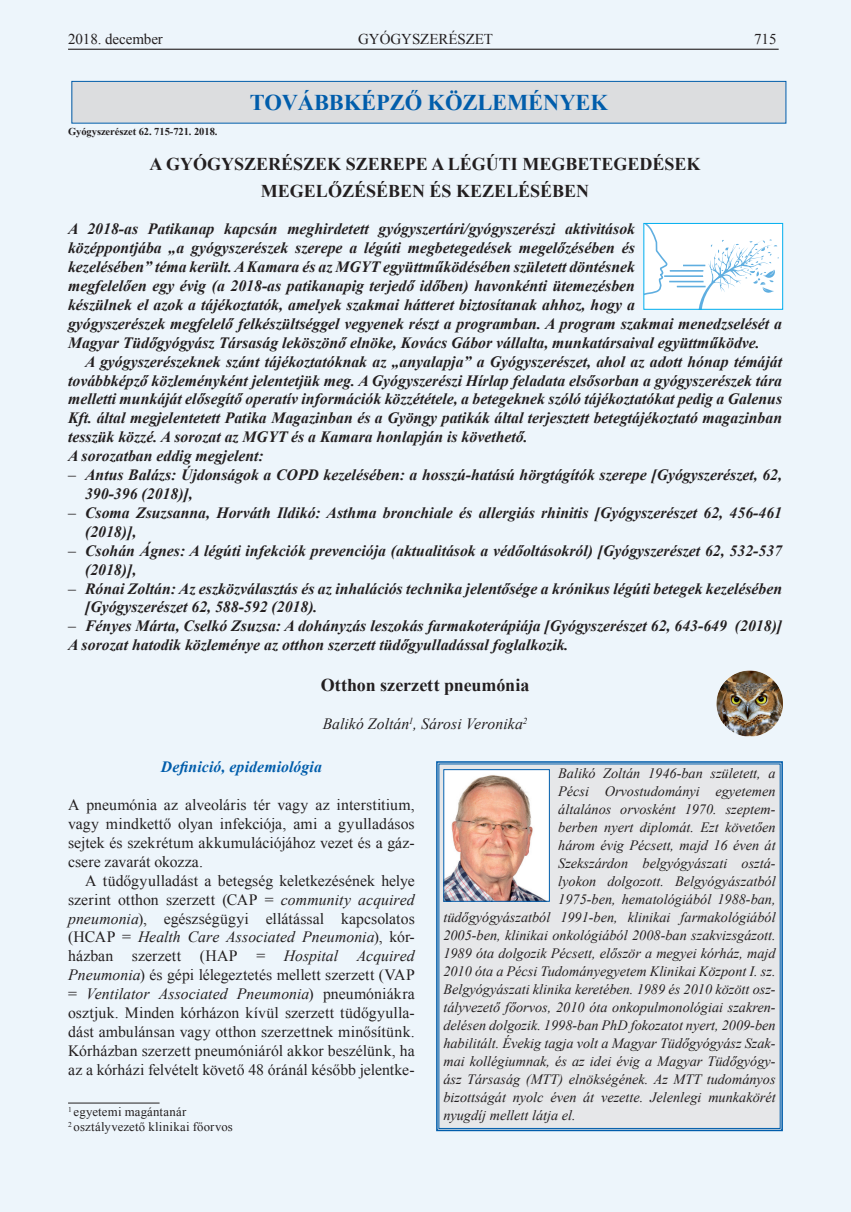
<style>
.page{position:relative;width:851px;height:1212px;background:#fff}
.page>*{position:absolute;margin:0;border:0;box-sizing:border-box;transform-origin:0 0}
.t1{font:700 22.5px "Times New Roman";letter-spacing:-.005em;color:#015dab}
.Cím__szerző{font:700 18px/27px "Times New Roman";color:#231f20;text-align:center}
.Normal_wrd_1{font:italic 700 15.75px/18.9px "Times New Roman";color:#231f20}
.kenyér{font:15.75px/18.9px "Times New Roman";color:#231f20;text-align:justify}
.kenyér_tompa{font:15.75px/18.9px "Times New Roman";color:#231f20;text-align:justify}
.Cím__szerző-2{font:italic 15.75px "Times New Roman";color:#231f20}
.alcím_1{font:italic 700 15.75px "Times New Roman";letter-spacing:.01em;color:#015dab}
.t2{font:15px "Times New Roman";letter-spacing:-.005em;color:#231f20}
.t3{font:italic 14.25px "Times New Roman";color:#231f20}
.Lábjegyzetszöveg{font:12.75px "Times New Roman";letter-spacing:.015em;color:#231f20}
.t4{font:700 10.5px "Times New Roman";letter-spacing:-.005em;color:#231f20}
.s1{font-weight:400;font-style:normal}
.s2{font-style:italic}
</style>
<div class="page">
<div style="left:0;top:0;width:850px;height:1212px;background:#edf5fb"></div>
<hr style="left:68px;top:49px;width:710px;height:1px;background:#231f20">
<hr style="left:68px;top:1103px;width:91px;height:1px;background:#231f20">
<div style="left:643px;top:223px;width:139px;height:86px;background:#fff"></div>
<hr style="left:669px;top:270px;width:34px;height:2px;background:#5faee0">
<hr style="left:664px;top:275px;width:39px;height:2px;background:#5faee0">
<hr style="left:669px;top:281px;width:34px;height:1px;background:#5faee0">
<svg style="left:645px;top:225px;width:22px;height:70px"></svg>
<svg style="left:676px;top:239px;width:102px;height:69px"></svg>
<div style="left:643px;top:223px;width:139px;height:87px;border:1px solid #00aeef"></div>
<img style="left:716px;top:670px;width:66px;height:66px">
<div style="left:72px;top:81px;width:713px;height:42px;background:#dcdddf"></div>
<div style="left:71px;top:81px;width:715px;height:43px;border:1px solid #015dab"></div>
<div style="left:436px;top:761px;width:347px;height:371px;background:#e6e7e9"></div>
<img style="left:445px;top:771px;width:102px;height:129px">
<div style="left:443px;top:769px;width:106px;height:133px;border:1px solid #015dab"></div>
<p class="t2" style="left:68px;top:29px;width:96px">2018. december</p>
<p class="t2" style="left:358px;top:29px;width:136px">GYÓGYSZERÉSZET</p>
<p class="t2" style="left:754px;top:29px;width:24px">715</p>
<p class="t4" style="left:68px;top:124px;width:151px">Gyógy-sze-ré-szet 62. 715-721. 2018.</p>
<p class="t1" style="left:250px;top:87px;width:359px">TOVÁBBKÉPZŐ KÖZLEMÉNYEK</p>
<p class="Cím__szerző" style="left:149px;top:150px;width:552px">A GYÓGYSZERÉSZEK SZEREPE A LÉGÚTI MEGBETEGEDÉSEK<br>MEGELŐZÉSÉBEN ÉS KEZELÉSÉBEN</p>
<p class="Normal_wrd_1" style="left:68px;top:219px;width:715px">A 2018-as Patikanap kapcsán meghirdetett gyógyszertári/gyógyszerészi aktivitások<br>középpontjába „a gyógyszerészek szerepe a légúti megbetegedések megelőzésében és<br>kezelésében” téma került. A Kamara és az MGYT együttműködésében született döntésnek<br>megfelelően egy évig (a 2018-as patikanapig terjedő időben) havonkénti ütemezésben<br>készülnek el azok a tájékoztatók, amelyek szakmai hátteret biztosítanak ahhoz, hogy a<br>gyógyszerészek megfelelő felkészültséggel vegyenek részt a programban. A program szakmai menedzselését a Magyar Tüdőgyógyász Társaság leköszönő elnöke, Kovács Gábor vállalta, munkatársaival együttműködve.</p>
<p class="Normal_wrd_1" style="left:68px;top:351px;width:715px;text-align:justify;text-indent:17px">A gyógyszerészeknek szánt tájékoztatóknak az „anyalapja” a Gyógyszerészet, ahol az adott hónap témáját továbbképző közleményként jelentetjük meg. A Gyógyszerészi Hírlap feladata elsősorban a gyógyszerészek tára melletti munkáját elősegítő operatív információk közzététele, a betegeknek szóló tájékoztatókat pedig a Galenus Kft. által megjelentetett Patika Magazinban és a Gyöngy patikák által terjesztett betegtájékoztató magazinban tesszük közzé. A sorozat az MGYT és a Kamara honlapján is követhető.</p>
<p class="Normal_wrd_1" style="left:68px;top:446px;width:197px">A sorozatban eddig megjelent:</p>
<p class="Normal_wrd_1" style="left:85px;top:465px;width:698px;text-indent:-17px"><span class="s1">–</span> Antus Balázs: Újdonságok a COPD kezelésében: a hosszú-hatású hörgtágítók szerepe [Gyógyszerészet, 62,<br>390-396 (2018)],</p>
<p class="Normal_wrd_1" style="left:85px;top:503px;width:698px;text-indent:-17px"><span class="s1">–</span> Csoma Zsuzsanna, Horváth Ildikó: Asthma bronchiale és allergiás rhinitis [Gyógyszerészet 62, 456-461 (2018)],</p>
<p class="Normal_wrd_1" style="left:85px;top:540px;width:698px;text-indent:-17px"><span class="s1">–</span> Csohán Ágnes: A légúti infekciók prevenciója (aktualitások a védőoltásokról) [Gyógyszerészet 62, 532-537 (2018)],</p>
<p class="Normal_wrd_1" style="left:85px;top:578px;width:698px;text-indent:-17px"><span class="s1">–</span> Rónai Zoltán: Az eszközválasztás és az inhalációs technika jelentősége a krónikus légúti betegek kezelésében [Gyógyszerészet 62, 588-592 (2018).</p>
<p class="Normal_wrd_1" style="left:68px;top:616px;width:715px"><span class="s1">–</span> Fényes Márta, Cselkó Zsuzsa: A dohányzás leszokás farmakoterápiája [Gyógyszerészet 62, 643-649 (2018)]</p>
<p class="Normal_wrd_1" style="left:68px;top:635px;width:502px">A sorozat hatodik közleménye az otthon szerzett tüdőgyulladással foglalkozik.</p>
<p class="Cím__szerző" style="left:321px;top:671px;width:210px">Otthon szerzett pneumónia</p>
<p class="Cím__szerző-2" style="left:322px;top:713px;width:206px">Balikó Zoltán<sup>1</sup>, Sárosi Veronika<sup>2</sup></p>
<p class="alcím_1" style="left:161px;top:756px;width:163px">Definició, epidemiológia</p>
<p class="kenyér_tompa" style="left:68px;top:795px;width:348px">A pneumónia az alveoláris tér vagy az interstitium, vagy mindkettő olyan infekciója, ami a gyulladásos sejtek és szekrétum akkumulációjához vezet és a gáz&shy;csere zavarát okozza.</p>
<p class="kenyér" style="left:68px;top:871px;width:348px;text-indent:17px">A tüdőgyulladást a betegség keletkezésének helye szerint otthon szerzett (CAP = <span class="s2">community acquired pneumonia</span>), egészségügyi ellátással kapcsolatos (HCAP = <span class="s2">Health Care Associated Pneumonia</span>), kór&shy;házban szerzett (HAP = <span class="s2">Hospital Acquired Pneumonia</span>) és gépi lélegeztetés mellett szerzett (VAP = <span class="s2">Ventilator Associated Pneumonia</span>) pneumóniákra osztjuk. Minden kórházon kívül szerzett tüdőgyulla&shy;dást ambulánsan vagy otthon szerzettnek minősítünk.<br>Kórházban szerzett pneumóniáról akkor beszélünk, ha az a kórházi felvételt követő 48 óránál később jelentke-</p>
<p class="Lábjegyzetszöveg" style="left:68px;top:1103px;width:120px"><sup>1</sup> egyetemi magántanár</p>
<p class="Lábjegyzetszöveg" style="left:68px;top:1118px;width:166px"><sup>2</sup> osztályvezető klinikai főorvos</p>
<p class="t3" style="left:558px;top:764px;width:219px">Balikó Zoltán 1946-ban született, a</p>
<p class="t3" style="left:558px;top:782px;width:219px">Pécsi Orvostudományi egyetemen</p>
<p class="t3" style="left:558px;top:800px;width:219px">általános orvosként 1970. szeptem-</p>
<p class="t3" style="left:558px;top:818px;width:219px">berben nyert diplomát. Ezt követően</p>
<p class="t3" style="left:558px;top:836px;width:219px">három évig Pécsett, majd 16 éven át</p>
<p class="t3" style="left:558px;top:854px;width:219px">Szekszárdon belgyógyászati osztá-</p>
<p class="t3" style="left:558px;top:872px;width:219px">lyokon dolgozott. Belgyógyászatból</p>
<p class="t3" style="left:558px;top:890px;width:219px">1975-ben, hematológiából 1988-ban,</p>
<p class="t3" style="left:443px;top:908px;width:334px">tüdőgyógyászatból 1991-ben, klinikai farmakológiából</p>
<p class="t3" style="left:443px;top:926px;width:334px">2005-ben, klinikai onkológiából 2008-ban szakvizsgázott.</p>
<p class="t3" style="left:443px;top:944px;width:334px">1989 óta dolgozik Pécsett, először a megyei kórház, majd</p>
<p class="t3" style="left:443px;top:962px;width:333px">2010 óta a Pécsi Tudományegyetem Klinikai Központ I. sz.</p>
<p class="t3" style="left:443px;top:980px;width:334px">Belgyógyászati klinika keretében. 1989 és 2010 között osz-</p>
<p class="t3" style="left:443px;top:998px;width:334px">tályvezető főorvos, 2010 óta onkopulmonológiai szakren-</p>
<p class="t3" style="left:443px;top:1016px;width:334px">delésen dolgozik. 1998-ban PhD fokozatot nyert, 2009-ben</p>
<p class="t3" style="left:443px;top:1034px;width:334px">habilitált. Évekig tagja volt a Magyar Tüdőgyógyász Szak-</p>
<p class="t3" style="left:443px;top:1052px;width:334px">mai kollégiumnak, és az idei évig a Magyar Tüdőgyógy-</p>
<p class="t3" style="left:443px;top:1070px;width:333px">ász Társaság (MTT) elnökségének. Az MTT tudományos</p>
<p class="t3" style="left:443px;top:1088px;width:334px">bizottságát nyolc éven át vezette. Jelenlegi munkakörét</p>
<p class="t3" style="left:443px;top:1106px;width:134px">nyugdíj mellett látja el.</p>
</div>
